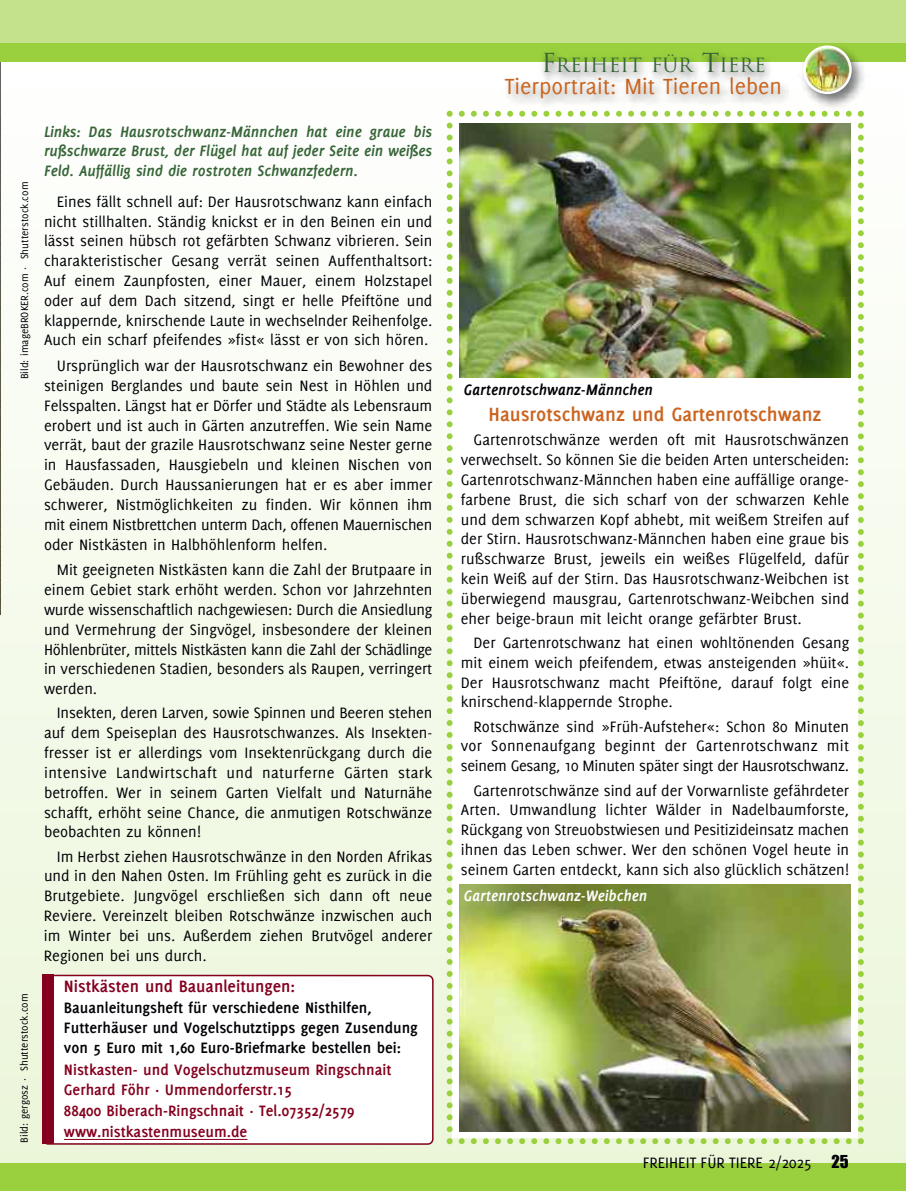
<style>
.page{position:relative;width:906px;height:1191px;background:#fff}
.page>*{position:absolute;margin:0;border:0;box-sizing:border-box;transform-origin:0 0}
.t1{font:24px "Delicious";color:#cb641f}
.t2{font:700 21px "Delicious";color:#cb641f}
.t3{font:19.2px "Trajan";color:#376538}
.t4{font:700 18px "Delicious";color:#84001e}
.t5{font:16.5px/19.8px "Delicious";color:#000006;text-align:justify}
.t6{font:italic 700 16.5px/19.8px "Delicious";letter-spacing:-.01em;color:#376538;text-align:justify}
.t7{font:700 16.5px/20.5px "Delicious";color:#84001e}
.t8{font:700 16.5px/19.8px "Delicious";color:#000006}
.t9{font:italic 700 16.5px "Delicious";letter-spacing:-.01em;color:#000006}
.t10{font:italic 700 16.5px "Delicious";letter-spacing:-.01em;color:#fff}
.t11{font:11.25px "Delicious";color:#000006}
.s1{font-size:25.5px}
.s2{font-family:"Impact"}
</style>
<div class="page">
<div style="left:0;top:55px;width:906px;height:1135px;background:linear-gradient(to bottom,#fefffd,#ebf6d9)"></div>
<img style="left:0;top:61px;width:1px;height:547px">
<div style="left:0;top:1163px;width:906px;height:28px;background:#9ad03d"></div>
<div style="left:0;top:0;width:906px;height:44px;background:#c3e28b"></div>
<div style="left:0;top:43px;width:906px;height:18px;background:#9ad03d"></div>
<img style="left:221px;top:66px;width:575px;height:69px">
<img style="left:496px;top:53px;width:300px;height:54px">
<img style="left:796px;top:53px;width:75px;height:61px">
<img style="left:803px;top:45px;width:48px;height:49px">
<div style="left:0;top:608px;width:55px;height:199px;background:#f3fae9"></div>
<svg style="left:446px;top:111px;width:418px;height:1033px"></svg>
<img style="left:459px;top:123px;width:391px;height:254px">
<img style="left:459px;top:884px;width:391px;height:247px">
<svg style="left:42px;top:974px;width:391px;height:170px"></svg>
<div style="left:43px;top:974px;width:11px;height:170px;background:#84001e"></div>
<hr style="left:64px;top:1139px;width:183px;height:1px;background:#84001e">
<p class="t11" style="left:20px;top:379px;width:199px;rotate:-90deg">Bild: imageBROKER.com · Shutterstock.com</p>
<p class="t11" style="left:20px;top:1142px;width:151px;rotate:-90deg">Bild: gergosz · Shutterstock.com</p>
<p class="t6" style="left:44px;top:122px;width:390px">Links: Das Hausrotschwanz-Männchen hat eine graue bis rußschwarze Brust, der Flügel hat auf jeder Seite ein weißes Feld. Auffällig sind die rostroten Schwanzfedern.</p>
<p class="t5" style="left:44px;top:193px;width:390px;text-indent:13px">Eines fällt schnell auf: Der Hausrotschwanz kann einfach nicht stillhalten. Ständig knickst er in den Beinen ein und lässt seinen hübsch rot gefärbten Schwanz vibrieren. Sein charakteristischer Gesang verrät seinen Auffenthaltsort:<br>Auf einem Zaunpfosten, einer Mauer, einem Holzstapel oder auf dem Dach sitzend, singt er helle Pfeiftöne und klappernde, knirschende Laute in wechselnder Reihenfolge.<br>Auch ein scharf pfeifendes »fist« lässt er von sich hören.</p>
<p class="t5" style="left:44px;top:357px;width:390px;text-indent:13px">Ursprünglich war der Hausrotschwanz ein Bewohner des steinigen Berglandes und baute sein Nest in Höhlen und Felsspalten. Längst hat er Dörfer und Städte als Lebensraum erobert und ist auch in Gärten anzutreffen. Wie sein Name verrät, baut der grazile Hausrotschwanz seine Nester gerne in Hausfassaden, Hausgiebeln und kleinen Nischen von Gebäuden. Durch Haussanierungen hat er es aber immer schwerer, Nistmöglichkeiten zu finden. Wir können ihm mit einem Nistbrettchen unterm Dach, offenen Mauernischen oder Nistkästen in Halbhöhlenform helfen.</p>
<p class="t5" style="left:44px;top:561px;width:390px;text-indent:13px">Mit geeigneten Nistkästen kann die Zahl der Brutpaare in einem Gebiet stark erhöht werden. Schon vor Jahrzehnten wurde wissenschaftlich nachgewiesen: Durch die Ansiedlung und Vermehrung der Singvögel, insbesondere der kleinen Höhlenbrüter, mittels Nistkästen kann die Zahl der Schädlinge in verschiedenen Stadien, besonders als Raupen, verringert werden.</p>
<p class="t5" style="left:44px;top:704px;width:390px;text-indent:13px">Insekten, deren Larven, sowie Spinnen und Beeren stehen auf dem Speiseplan des Hausrotschwanzes. Als Insekten&shy;fresser ist er allerdings vom Insektenrückgang durch die intensive Landwirtschaft und naturferne Gärten stark betroffen. Wer in seinem Garten Vielfalt und Naturnähe schafft, erhöht seine Chance, die anmutigen Rotschwänze beobachten zu können!</p>
<p class="t5" style="left:44px;top:847px;width:390px;text-indent:13px">Im Herbst ziehen Hausrotschwänze in den Norden Afrikas und in den Nahen Osten. Im Frühling geht es zurück in die Brutgebiete. Jungvögel erschließen sich dann oft neue Reviere. Vereinzelt bleiben Rotschwänze inzwischen auch im Winter bei uns. Außerdem ziehen Brutvögel anderer Regionen bei uns durch.</p>
<p class="t4" style="left:64px;top:979px;width:233px">Nistkästen und Bauanleitungen:</p>
<p class="t8" style="left:64px;top:998px;width:355px">Bauanleitungsheft für verschiedene Nisthilfen,<br>Futterhäuser und Vogelschutztipps gegen Zusendung von 5 Euro mit 1,60 Euro-Briefmarke bestellen bei:</p>
<p class="t7" style="left:64px;top:1060px;width:329px">Nistkasten- und Vogelschutzmuseum Ringschnait Gerhard Föhr · Ummendorferstr.15<br>88400 Biberach-Ringschnait · Tel.07352/2579 www.nistkastenmuseum.de</p>
<p class="t3" style="left:541px;top:54px;width:226px"><span class="s1">F</span>REIHEIT FÜR <span class="s1">T</span>IERE</p>
<h1 class="t1" style="left:505px;top:77px;width:279px">Tierportrait: Mit Tieren leben</h1>
<p class="t9" style="left:464px;top:383px;width:191px">Gartenrotschwanz-Männchen</p>
<p class="t2" style="left:488px;top:406px;width:334px">Hausrotschwanz und Gartenrotschwanz</p>
<p class="t5" style="left:461px;top:431px;width:390px;text-indent:13px">Gartenrotschwänze werden oft mit Hausrotschwänzen verwechselt. So können Sie die beiden Arten unterscheiden:<br>Gartenrotschwanz-Männchen haben eine auffällige orange&shy;farbene Brust, die sich scharf von der schwarzen Kehle und dem schwarzen Kopf abhebt, mit weißem Streifen auf der Stirn. Hausrotschwanz-Männchen haben eine graue bis rußschwarze Brust, jeweils ein weißes Flügelfeld, dafür kein Weiß auf der Stirn. Das Hausrotschwanz-Weibchen ist überwiegend mausgrau, Gartenrotschwanz-Weibchen sind eher beige-braun mit leicht orange gefärbter Brust.</p>
<p class="t5" style="left:461px;top:633px;width:390px;text-indent:13px">Der Gartenrotschwanz hat einen wohltönenden Gesang mit einem weich pfeifendem, etwas ansteigenden »hüit«.<br>Der Hausrotschwanz macht Pfeiftöne, darauf folgt eine knirschend-klappernde Strophe.</p>
<p class="t5" style="left:461px;top:717px;width:390px;text-indent:13px">Rotschwänze sind »Früh-Aufsteher«: Schon 80 Minuten vor Sonnenaufgang beginnt der Gartenrotschwanz mit seinem Gesang, 10 Minuten später singt der Hausrotschwanz.</p>
<p class="t5" style="left:461px;top:781px;width:390px;text-indent:13px">Gartenrotschwänze sind auf der Vorwarnliste gefährdeter Arten. Umwandlung lichter Wälder in Nadelbaumforste, Rückgang von Streuobstwiesen und Pesitizideinsatz machen ihnen das Leben schwer. Wer den schönen Vogel heute in seinem Garten entdeckt, kann sich also glücklich schätzen!</p>
<p class="t10" style="left:464px;top:889px;width:185px">Gartenrotschwanz-Weibchen</p>
<p class="t5" style="left:642px;top:1154px;width:208px">FREIHEIT FÜR TIERE 2/2025 <span class="s2">25</span></p>
</div>
